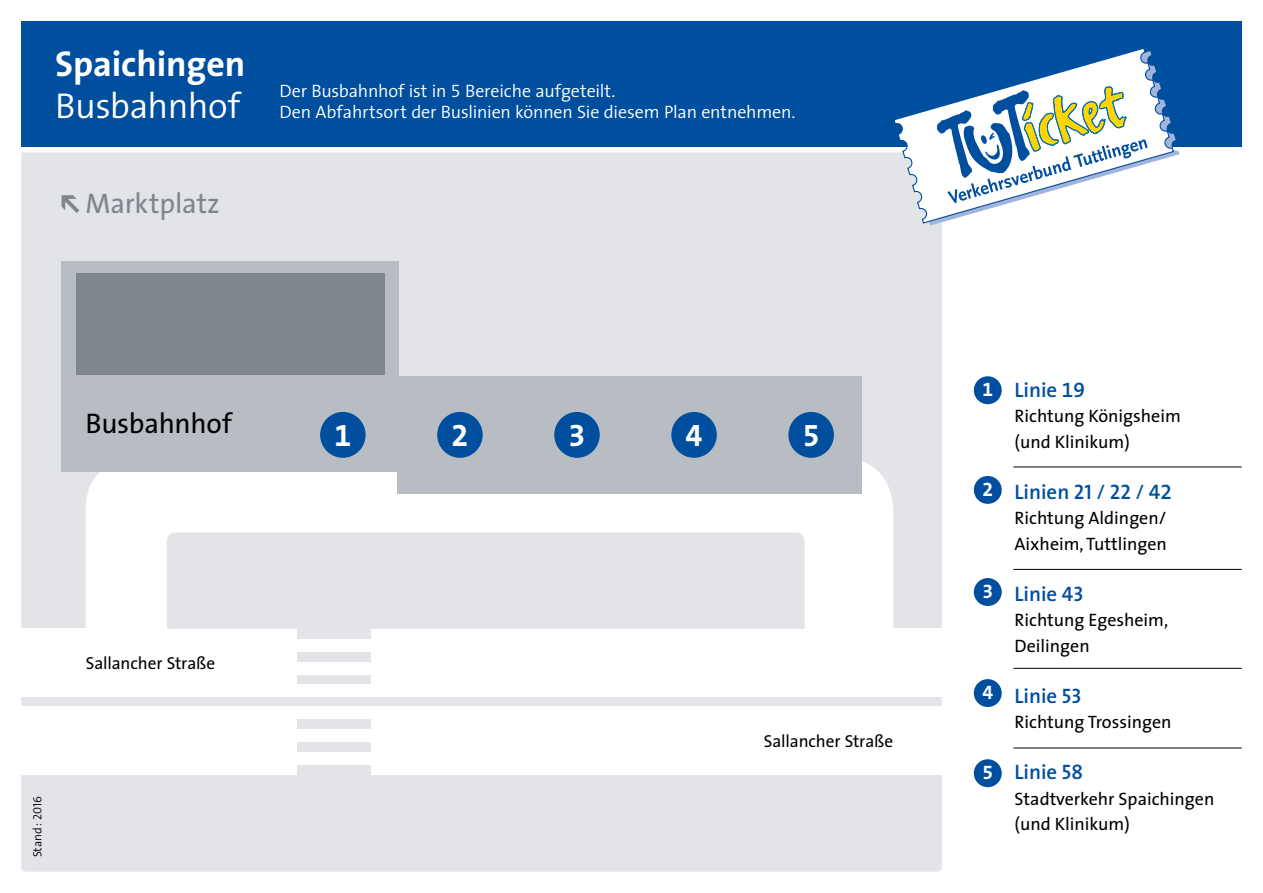
<style>
.page{position:relative;width:1263px;height:893px;background:#fff}
.page>*{position:absolute;margin:0;border:0;box-sizing:border-box;transform-origin:0 0}
.t1{font:700 36px "The Sans";letter-spacing:-.005em;color:#fff}
.t2{font:300 36px "The Sans";letter-spacing:-.02em;color:#fff}
.t3{font:31.05px "The Sans Bold Expert";color:#fff}
.t4{font:28.5px "The Sans";letter-spacing:-.01em;color:#000}
.t5{font:28.5px "The Sans";letter-spacing:-.005em;color:#7e868e}
.t6{font:600 21px "The Sans";color:#004f9f}
.t7{font:19.5px "The Sans Bold Expert";color:#fff}
.t8{font:18px/25.5px "The Sans";color:#000}
.t9{font:300 18px/21px "The Sans";letter-spacing:-.01em;color:#fff}
.t10{font:17.4px "The Sans";letter-spacing:-.005em;color:#000}
.t11{font:300 12px "The Sans";letter-spacing:.005em;color:#000}
.s1{font-family:"The Sans Semi Light Expert";font-weight:400}
.s2{font-family:"The Sans Semi Light Caps";font-weight:400}
.s3{font-family:"The Sans Semi Bold Expert";font-weight:400}
.s4{font-family:"The Sans Semi Bold Caps";font-weight:400}
.s5{font-family:"The Sans Caps";font-weight:400}
</style>
<div class="page">
<div style="left:21px;top:21px;width:1221px;height:126px;background:#004f9f"></div>
<div style="left:21px;top:152px;width:921px;height:720px;background:#e2e4e8"></div>
<svg style="left:86px;top:458px;width:807px;height:171px"></svg>
<div style="left:21px;top:629px;width:921px;height:68px;background:#fff"></div>
<div style="left:21px;top:706px;width:921px;height:68px;background:#fff"></div>
<div style="left:398px;top:376px;width:464px;height:117px;background:#b8bdc4"></div>
<div style="left:62px;top:261px;width:337px;height:211px;background:#b8bdc4"></div>
<div style="left:788px;top:412px;width:46px;height:46px;background:#004f9f;border-radius:50%"></div>
<div style="left:671px;top:412px;width:46px;height:46px;background:#004f9f;border-radius:50%"></div>
<div style="left:554px;top:412px;width:46px;height:46px;background:#004f9f;border-radius:50%"></div>
<div style="left:437px;top:412px;width:46px;height:46px;background:#004f9f;border-radius:50%"></div>
<div style="left:320px;top:412px;width:46px;height:46px;background:#004f9f;border-radius:50%"></div>
<div style="left:76px;top:273px;width:308px;height:102px;background:#7e868e"></div>
<div style="left:298px;top:616px;width:73px;height:172px;background:#e2e4e8"></div>
<svg style="left:893px;top:49px;width:282px;height:175px"></svg>
<svg style="left:936px;top:86px;width:212px;height:117px"></svg>
<div style="left:167px;top:532px;width:637px;height:97px;background:#e2e4e8"></div>
<div style="left:298px;top:685px;width:73px;height:12px;background:#fff"></div>
<div style="left:298px;top:639px;width:73px;height:13px;background:#fff"></div>
<div style="left:298px;top:662px;width:73px;height:12px;background:#fff"></div>
<div style="left:298px;top:706px;width:73px;height:13px;background:#fff"></div>
<div style="left:298px;top:729px;width:73px;height:13px;background:#fff"></div>
<div style="left:298px;top:753px;width:73px;height:12px;background:#fff"></div>
<svg style="left:62px;top:195px;width:17px;height:18px"></svg>
<div style="left:974px;top:376px;width:28px;height:28px;background:#004f9f;border-radius:50%"></div>
<div style="left:974px;top:476px;width:28px;height:28px;background:#004f9f;border-radius:50%"></div>
<div style="left:974px;top:578px;width:28px;height:28px;background:#004f9f;border-radius:50%"></div>
<div style="left:974px;top:679px;width:28px;height:28px;background:#004f9f;border-radius:50%"></div>
<div style="left:974px;top:759px;width:28px;height:28px;background:#004f9f;border-radius:50%"></div>
<hr style="left:1013px;top:467px;width:229px;height:1px;background:#000">
<hr style="left:1013px;top:569px;width:229px;height:1px;background:#000">
<hr style="left:1013px;top:668px;width:229px;height:1px;background:#000">
<hr style="left:1013px;top:748px;width:229px;height:1px;background:#000">
<h1 class="t1" style="left:55px;top:34px;width:192px">Spaichingen</h1>
<h1 class="t2" style="left:55px;top:76px;width:186px">Busbahnhof</h1>
<p class="t9" style="left:279px;top:80px;width:517px">Der Busbahnhof ist in <span class="s1">5</span> Bereiche aufgeteilt.<br>Den Abfahrtsort der Buslinien können Sie diesem Plan entnehmen.</p>
<h3 class="t5" style="left:85px;top:179px;width:136px">Marktplatz</h3>
<h3 class="t4" style="left:85px;top:400px;width:148px">Busbahnhof</h3>
<h2 class="t3" style="left:334px;top:409px;width:18px">1</h2>
<h2 class="t3" style="left:451px;top:409px;width:18px">2</h2>
<h2 class="t3" style="left:568px;top:409px;width:18px">3</h2>
<h2 class="t3" style="left:686px;top:409px;width:18px">4</h2>
<h2 class="t3" style="left:803px;top:409px;width:18px">5</h2>
<p class="t10" style="left:86px;top:649px;width:131px">Sallancher Straße</p>
<p class="t11" style="left:28px;top:857px;width:63px;rotate:-90deg">Stand: <span class="s2">2016</span></p>
<p class="t10" style="left:764px;top:726px;width:131px">Sallancher Straße</p>
<p class="t7" style="left:982px;top:373px;width:12px">1</p>
<p class="t7" style="left:982px;top:473px;width:12px">2</p>
<p class="t7" style="left:982px;top:575px;width:12px">3</p>
<p class="t7" style="left:982px;top:676px;width:12px">4</p>
<p class="t7" style="left:982px;top:756px;width:12px">5</p>
<p class="t6" style="left:1014px;top:372px;width:72px">Linie <span class="s3">19</span></p>
<p class="t8" style="left:1014px;top:403px;width:168px">Richtung Königsheim (und Klinikum)</p>
<p class="t6" style="left:1014px;top:474px;width:159px">Linien <span class="s4">21</span> <span class="s5">/</span> <span class="s4">22</span> <span class="s5">/</span> <span class="s3">42</span></p>
<p class="t8" style="left:1014px;top:505px;width:154px">Richtung Aldingen/<br>Aixheim, Tuttlingen</p>
<p class="t6" style="left:1014px;top:576px;width:71px">Linie <span class="s4">43</span></p>
<p class="t8" style="left:1014px;top:607px;width:155px">Richtung Egesheim,<br>Deilingen</p>
<p class="t6" style="left:1014px;top:678px;width:69px">Linie <span class="s4">53</span></p>
<p class="t8" style="left:1014px;top:709px;width:158px">Richtung Trossingen</p>
<p class="t6" style="left:1014px;top:755px;width:70px">Linie <span class="s4">58</span></p>
<p class="t8" style="left:1014px;top:785px;width:201px">Stadtverkehr Spaichingen (und Klinikum)</p>
</div>
